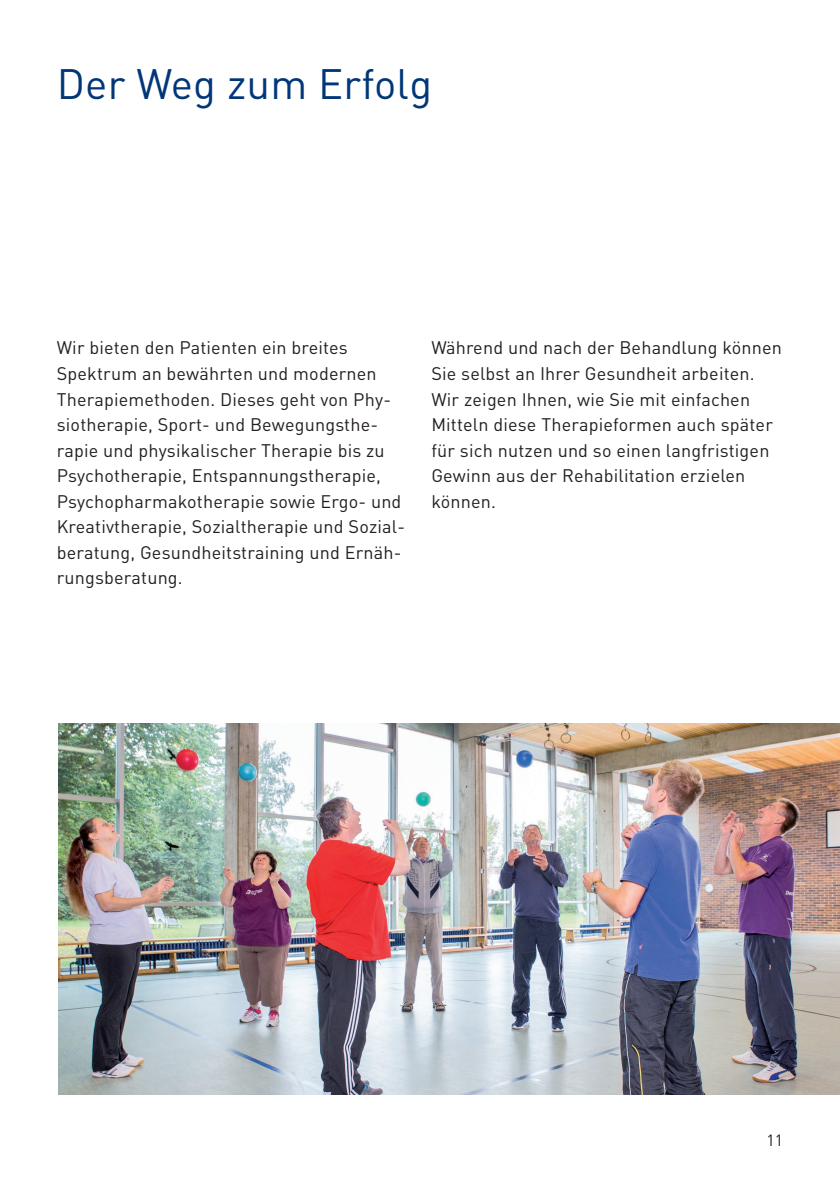
<style>
.page{position:relative;width:840px;height:1191px;background:#fff}
.page>*{position:absolute;margin:0;border:0;box-sizing:border-box;transform-origin:0 0}
._01_Headline{font:42px "DIN Pro DR Vp";letter-spacing:.005em;color:#013778}
._03_Fließtext{font:18px/25.6px "DIN Pro DR Vp";letter-spacing:.01em;color:#231f20}
.t1{font:16px "DIN Pro DR Vp";color:#231f20}
</style>
<div class="page">
<img style="left:58px;top:723px;width:781px;height:371px">
<p class="_01_Headline" style="left:57px;top:58px;width:377px">Der Weg zum Erfolg</p>
<p class="_03_Fließtext" style="left:57px;top:335px;width:350px">Wir bieten den Patienten ein breites Spektrum an bewährten und modernen Therapiemethoden. Dieses geht von Phy&shy;siotherapie, Sport- und Bewegungsthe&shy;rapie und physikalischer Therapie bis zu Psychotherapie, Entspannungstherapie, Psychopharmakotherapie sowie Ergo- und Kreativtherapie, Sozialtherapie und Sozial&shy;beratung, Gesundheitstraining und Ernäh&shy;rungsberatung.</p>
<p class="_03_Fließtext" style="left:431px;top:335px;width:352px">Während und nach der Behandlung können Sie selbst an Ihrer Gesundheit arbeiten.<br>Wir zeigen Ihnen, wie Sie mit einfachen Mitteln diese Therapieformen auch später für sich nutzen und so einen langfristigen Gewinn aus der Rehabilitation erzielen können.</p>
<p class="t1" style="left:766px;top:1129px;width:18px">11</p>
</div>
